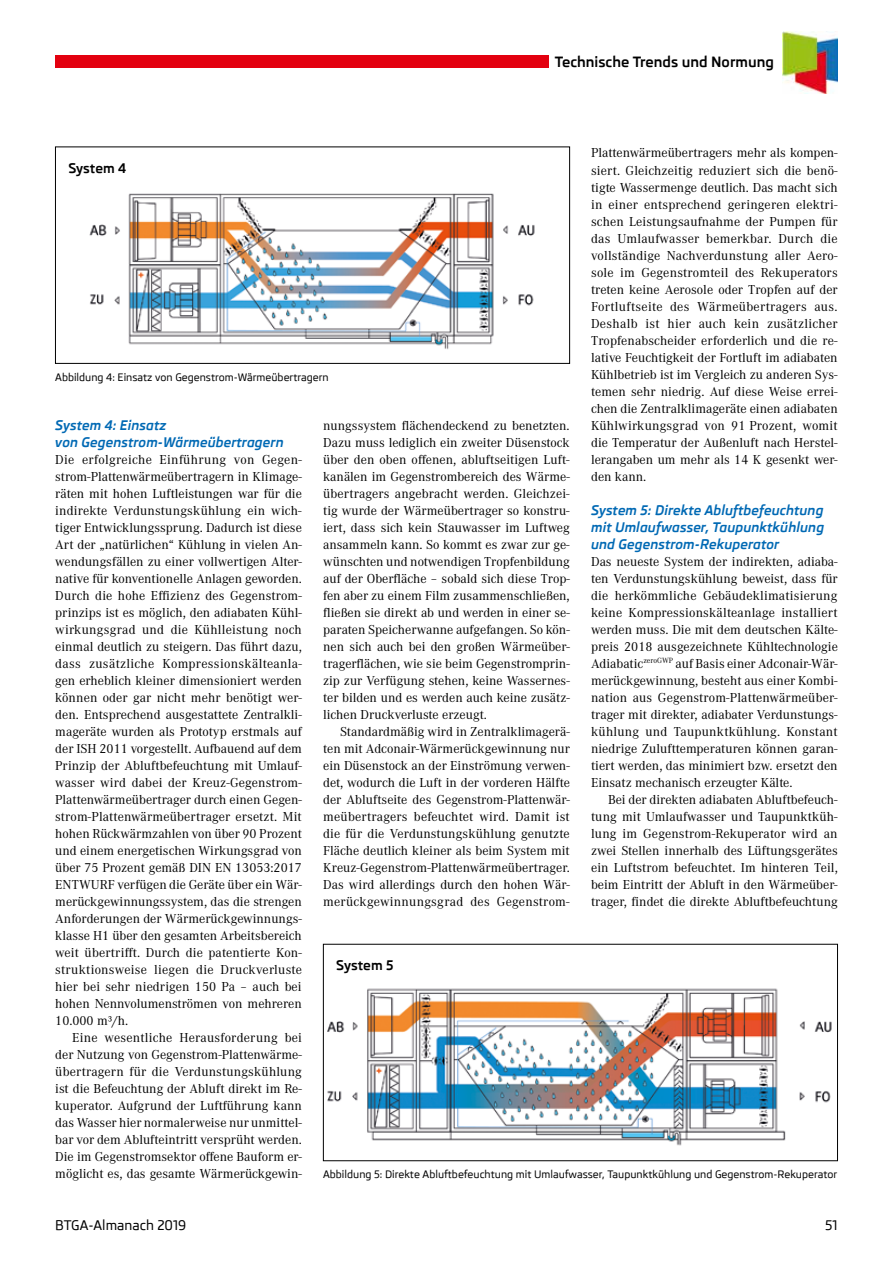
<style>
.page{position:relative;width:893px;height:1263px;background:#fff}
.page>*{position:absolute;margin:0;border:0;box-sizing:border-box;transform-origin:0 0}
.t1{font:700 14.4px "Skoda Pro";color:#000}
.t2{font:13.5px/17px "Corporate A";color:#000;text-align:justify}
.t3{font:italic 700 13.5px/17px "Skoda Pro";color:#0069b4}
.t4{font:500 13.5px "Skoda Pro";color:#000}
.t5{font:700 13.5px "Skoda Pro";color:#000}
.t6{font:500 10.5px "Skoda Pro";color:#000}
</style>
<div class="page">
<div style="left:55px;top:56px;width:494px;height:12px;background:#e3000f"></div>
<img style="left:783px;top:32px;width:55px;height:61px">
<div style="left:55px;top:147px;width:515px;height:217px;border:1px solid #000"></div>
<img style="left:89px;top:193px;width:446px;height:157px">
<img style="left:327px;top:988px;width:505px;height:158px">
<p class="t1" style="left:555px;top:53px;width:221px">Technische Trends und Normung</p>
<p class="t2" style="left:591px;top:145px;width:248px">Plattenwärmeübertragers mehr als kompen&shy;siert. Gleichzeitig reduziert sich die benö&shy;tigte Wassermenge deutlich. Das macht sich in einer entsprechend geringeren elektri&shy;schen Leistungsaufnahme der Pumpen für das Umlaufwasser bemerkbar. Durch die vollständige Nachverdunstung aller Aero&shy;sole im Gegenstromteil des Rekuperators treten keine Aerosole oder Tropfen auf der Fortluftseite des Wärmeübertragers aus.<br>Deshalb ist hier auch kein zusätzlicher Tropfenabscheider erforderlich und die re&shy;lative Feuchtigkeit der Fortluft im adiabaten Kühlbetrieb ist im Vergleich zu anderen Sys&shy;temen sehr niedrig. Auf diese Weise errei&shy;chen die Zentralklimageräte einen adiabaten Kühlwirkungsgrad von 91 Prozent, womit die Temperatur der Außenluft nach Herstel&shy;lerangaben um mehr als 14 K gesenkt wer&shy;den kann.</p>
<p class="t3" style="left:591px;top:501px;width:235px;text-align:justify">System 5: Direkte Abluftbefeuchtung mit Umlaufwasser, Taupunktkühlung und Gegenstrom-Rekuperator</p>
<p class="t2" style="left:591px;top:553px;width:248px">Das neueste System der indirekten, adiaba&shy;ten Verdunstungskühlung beweist, dass für die herkömmliche Gebäudeklimatisierung keine Kompressionskälteanlage installiert werden muss. Die mit dem deutschen Kälte&shy;preis 2018 ausgezeichnete Kühltechnologie Adiabatic<sup>zeroGWP</sup> auf Basis einer Adconair-Wär&shy;merückgewinnung, besteht aus einer Kombi&shy;nation aus Gegenstrom-Plattenwärmeüber&shy;trager mit direkter, adiabater Verdunstungs&shy;kühlung und Taupunktkühlung. Konstant niedrige Zulufttemperaturen können garan&shy;tiert werden, das minimiert bzw. ersetzt den Einsatz mechanisch erzeugter Kälte.</p>
<p class="t2" style="left:591px;top:791px;width:248px;text-indent:17px">Bei der direkten adiabaten Abluftbefeuch&shy;tung mit Umlaufwasser und Taupunktküh&shy;lung im Gegenstrom-Rekuperator wird an zwei Stellen innerhalb des Lüftungsgerätes ein Luftstrom befeuchtet. Im hinteren Teil, beim Eintritt der Abluft in den Wärmeüber&shy;trager, findet die direkte Abluftbefeuchtung</p>
<p class="t5" style="left:68px;top:160px;width:59px">System 4</p>
<p class="t6" style="left:55px;top:371px;width:275px">Abbildung 4: Einsatz von Gegenstrom-Wärmeübertragern</p>
<p class="t3" style="left:55px;top:416px;width:230px">System 4: Einsatz<br>von Gegenstrom-Wärmeübertragern</p>
<p class="t2" style="left:55px;top:451px;width:248px">Die erfolgreiche Einführung von Gegen&shy;strom-Plattenwärmeübertragern in Klimage&shy;räten mit hohen Luftleistungen war für die indirekte Verdunstungskühlung ein wich&shy;tiger Entwicklungssprung. Dadurch ist diese Art der „natürlichen“ Kühlung in vielen An&shy;wendungsfällen zu einer vollwertigen Alter&shy;native für konventionelle Anlagen geworden.<br>Durch die hohe Effizienz des Gegenstrom&shy;prinzips ist es möglich, den adiabaten Kühl&shy;wirkungsgrad und die Kühlleistung noch einmal deutlich zu steigern. Das führt dazu, dass zusätzliche Kompressionskälteanla&shy;gen erheblich kleiner dimensioniert werden können oder gar nicht mehr benötigt wer&shy;den. Entsprechend ausgestattete Zentralkli&shy;mageräte wurden als Prototyp erstmals auf der ISH 2011 vorgestellt. Aufbauend auf dem Prinzip der Abluftbefeuchtung mit Umlauf&shy;wasser wird dabei der Kreuz-Gegenstrom-Plattenwärmeübertrager durch einen Gegen&shy;strom-Plattenwärmeübertrager ersetzt. Mit hohen Rückwärmzahlen von über 90 Prozent und einem energetischen Wirkungsgrad von über 75 Prozent gemäß DIN EN 13053:2017<br>ENTWURF verfügen die Geräte über ein Wär&shy;merückgewinnungssystem, das die strengen Anforderungen der Wärmerückgewinnungs&shy;klasse H1 über den gesamten Arbeitsbereich weit übertrifft. Durch die patentierte Kon&shy;struktionsweise liegen die Druckverluste hier bei sehr niedrigen 150 Pa – auch bei hohen Nennvolumenströmen von mehreren 10.000 m³/h.</p>
<p class="t2" style="left:55px;top:1029px;width:248px;text-indent:17px">Eine wesentliche Herausforderung bei der Nutzung von Gegenstrom-Plattenwärme&shy;übertragern für die Verdunstungskühlung ist die Befeuchtung der Abluft direkt im Re&shy;kuperator. Aufgrund der Luftführung kann das Wasser hier normalerweise nur unmittel&shy;bar vor dem Ablufteintritt versprüht werden.<br>Die im Gegenstromsektor offene Bauform er&shy;möglicht es, das gesamte Wärmerückgewin-</p>
<p class="t2" style="left:323px;top:417px;width:248px">nungssystem flächendeckend zu benetzten.<br>Dazu muss lediglich ein zweiter Düsenstock über den oben offenen, abluftseitigen Luft&shy;kanälen im Gegenstrombereich des Wärme&shy;übertragers angebracht werden. Gleichzei&shy;tig wurde der Wärmeübertrager so konstru&shy;iert, dass sich kein Stauwasser im Luftweg ansammeln kann. So kommt es zwar zur ge&shy;wünschten und notwendigen Tropfenbildung auf der Oberfläche – sobald sich diese Trop&shy;fen aber zu einem Film zusammenschließen, fließen sie direkt ab und werden in einer se&shy;paraten Speicherwanne aufgefangen. So kön&shy;nen sich auch bei den großen Wärmeüber&shy;tragerflächen, wie sie beim Gegenstromprin&shy;zip zur Verfügung stehen, keine Wassernes&shy;ter bilden und es werden auch keine zusätz&shy;lichen Druckverluste erzeugt.</p>
<p class="t2" style="left:323px;top:723px;width:248px;text-indent:17px">Standardmäßig wird in Zentralklimagerä&shy;ten mit Adconair-Wärmerückgewinnung nur ein Düsenstock an der Einströmung verwen&shy;det, wodurch die Luft in der vorderen Hälfte der Abluftseite des Gegenstrom-Plattenwär&shy;meübertragers befeuchtet wird. Damit ist die für die Verdunstungskühlung genutzte Fläche deutlich kleiner als beim System mit Kreuz-Gegenstrom-Plattenwärmeübertrager.<br>Das wird allerdings durch den hohen Wär&shy;merückgewinnungsgrad des Gegenstrom-</p>
<p class="t5" style="left:336px;top:957px;width:59px">System 5</p>
<p class="t6" style="left:323px;top:1168px;width:516px">Abbildung 5: Direkte Abluftbefeuchtung mit Umlaufwasser, Taupunktkühlung und Gegenstrom-Rekuperator</p>
<p class="t4" style="left:55px;top:1217px;width:133px">BTGA-Almanach 2019</p>
<p class="t4" style="left:825px;top:1217px;width:14px">51</p>
</div>
